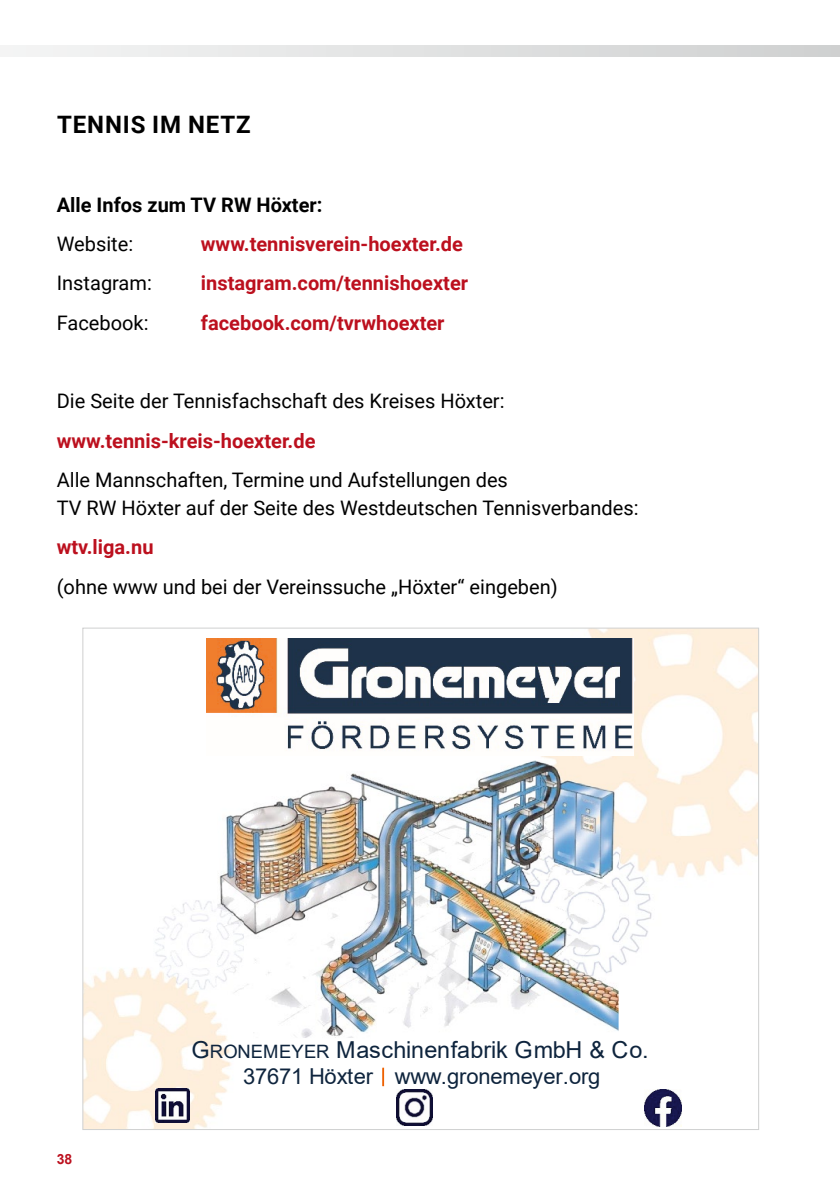
<style>
.page{position:relative;width:840px;height:1191px;background:#fff}
.page>*{position:absolute;margin:0;border:0;box-sizing:border-box;transform-origin:0 0}
.t1{font:700 24px "Roboto";letter-spacing:.035em;color:#000}
.t2{font:23.4px "Arial";color:#0e243d}
.t3{font:22px "Arial";letter-spacing:-.01em;color:#0e243d}
.t4{font:20px/28px "Roboto";color:#000}
.t5{font:700 20px "Roboto";color:#bc101e}
.t6{font:700 20px "Roboto";color:#000}
.t7{font:700 14px "Arial";color:#bc101e}
.s1{font-size:18.4px}
</style>
<div class="page">
<svg style="left:0;top:45px;width:839px;height:12px"></svg>
<svg style="left:82px;top:627px;width:676px;height:503px"></svg>
<svg style="left:382px;top:1068px;width:1px;height:17px"></svg>
<p class="t1" style="left:57px;top:107px;width:195px">TENNIS IM NETZ</p>
<p class="t6" style="left:57px;top:190px;width:267px">Alle Infos zum TV RW Höxter:</p>
<p class="t4" style="left:57px;top:229px;width:78px">Website:</p>
<p class="t5" style="left:201px;top:230px;width:263px">www.tennisverein-hoexter.de</p>
<p class="t4" style="left:57px;top:268px;width:97px">Instagram:</p>
<p class="t5" style="left:201px;top:269px;width:269px">instagram.com/tennishoexter</p>
<p class="t4" style="left:57px;top:308px;width:93px">Facebook:</p>
<p class="t5" style="left:201px;top:308px;width:245px">facebook.com/tvrwhoexter</p>
<p class="t4" style="left:57px;top:386px;width:449px">Die Seite der Tennisfachschaft des Kreises Höxter:</p>
<p class="t5" style="left:57px;top:426px;width:260px">www.tennis-kreis-hoexter.de</p>
<p class="t4" style="left:57px;top:465px;width:583px">Alle Mannschaften, Termine und Aufstellungen des<br>TV RW Höxter auf der Seite des Westdeutschen Tennisverbandes:</p>
<p class="t5" style="left:57px;top:533px;width:98px">wtv.liga.nu</p>
<p class="t4" style="left:57px;top:572px;width:502px">(ohne www und bei der Vereinssuche „Höxter“ eingeben)</p>
<p class="t7" style="left:57px;top:1149px;width:17px">38</p>
<p class="t2" style="left:191px;top:1034px;width:458px">G<span class="s1">RONEMEYER</span> Maschinenfabrik GmbH &amp; Co.</p>
<p class="t3" style="left:243px;top:1061px;width:358px">37671 Höxter www.gronemeyer.org</p>
</div>
